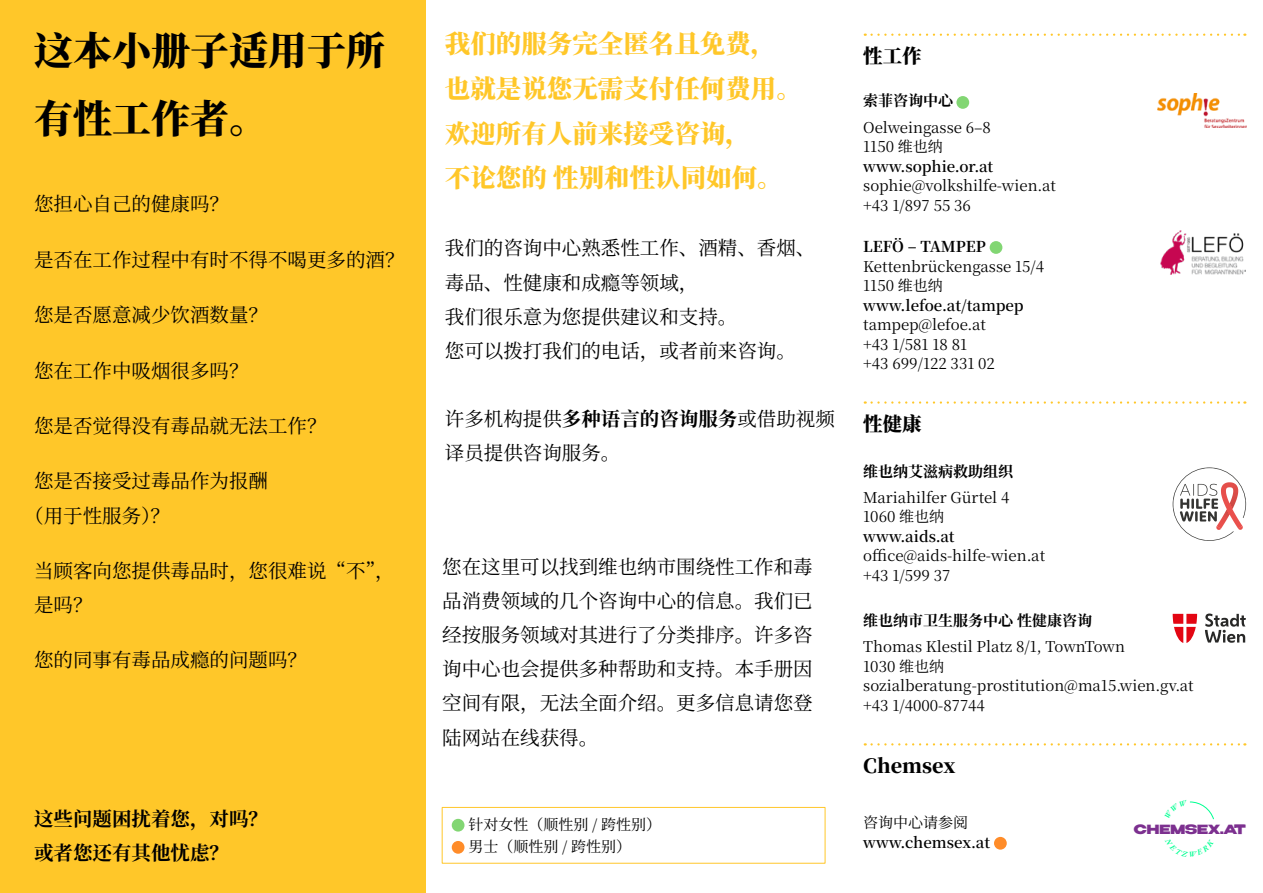
<style>
.page{position:relative;width:1263px;height:893px;background:#fff}
.page>*{position:absolute;margin:0;border:0;box-sizing:border-box;transform-origin:0 0}
.t1{font:800 39px/68.2px "Source Han Serif SC";color:#000}
.t2{font:800 25.5px/44.7px "Source Han Serif SC";color:#ffc729}
.t3{font:19.5px/34px "Source Han Serif SC";color:#000}
.t4{font:700 19.5px/34.2px "Source Han Serif SC";color:#000}
.t5{font:800 19.5px "Source Han Serif SC";color:#000}
.t6{font:15px/19.5px "Source Han Serif SC";color:#000}
.t7{font:600 15px "Source Han Serif SC";color:#000}
.t8{font:700 15px "Source Han Serif SC";color:#000}
.t9{font:800 12.6px "Benzin";color:#7c308f}
.s1{font-weight:700}
</style>
<div class="page">
<div style="left:0;top:0;width:425px;height:893px;background:#ffc729"></div>
<div style="left:956px;top:96px;width:13px;height:13px;background:#82d673;border-radius:50%"></div>
<div style="left:994px;top:837px;width:13px;height:13px;background:#ff8c29;border-radius:50%"></div>
<div style="left:990px;top:241px;width:12px;height:13px;background:#82d673;border-radius:50%"></div>
<svg style="left:865px;top:34px;width:380px;height:2px"></svg>
<svg style="left:865px;top:401px;width:380px;height:3px"></svg>
<svg style="left:865px;top:743px;width:380px;height:2px"></svg>
<img style="left:1157px;top:94px;width:89px;height:33px">
<img style="left:1160px;top:231px;width:86px;height:44px">
<svg style="left:1173px;top:467px;width:73px;height:74px"></svg>
<svg style="left:1173px;top:614px;width:24px;height:29px"></svg>
<svg style="left:1205px;top:613px;width:41px;height:30px"></svg>
<div style="left:452px;top:819px;width:12px;height:13px;background:#82d673;border-radius:50%"></div>
<div style="left:452px;top:841px;width:12px;height:13px;background:#ff8c29;border-radius:50%"></div>
<div style="left:442px;top:807px;width:383px;height:56px;border:1px solid #ffc729"></div>
<svg style="left:1189px;top:801px;width:25px;height:19px"></svg>
<h1 class="t1" style="left:34px;top:17px;width:352px">这本小册子适用于所有性工作者。</h1>
<p class="t3" style="left:34px;top:188px;width:196px">您担心自己的健康吗？</p>
<p class="t3" style="left:34px;top:243px;width:372px">是否在工作过程中有时不得不喝更多的酒？</p>
<p class="t3" style="left:34px;top:298px;width:235px">您是否愿意减少饮酒数量？</p>
<p class="t3" style="left:34px;top:354px;width:216px">您在工作中吸烟很多吗？</p>
<p class="t3" style="left:34px;top:409px;width:294px">您是否觉得没有毒品就无法工作？</p>
<p class="t3" style="left:24px;top:465px;width:245px;text-indent:10px">您是否接受过毒品作为报酬（用于性服务）？</p>
<p class="t3" style="left:34px;top:554px;width:362px">当顾客向您提供毒品时，您很难说“不”，是吗？</p>
<p class="t3" style="left:34px;top:644px;width:274px">您的同事有毒品成瘾的问题吗？</p>
<p class="t4" style="left:34px;top:802px;width:235px">这些问题困扰着您，对吗？或者您还有其他忧虑？</p>
<h2 class="t2" style="left:445px;top:22px;width:359px">我们的服务完全匿名且免费，也就是说您无需支付任何费用。欢迎所有人前来接受咨询，<br>不论您的 性别和性认同如何。</h2>
<p class="t3" style="left:445px;top:232px;width:372px">我们的咨询中心熟悉性工作、酒精、香烟、毒品、性健康和成瘾等领域，<br>我们很乐意为您提供建议和支持。<br>您可以拨打我们的电话，或者前来咨询。</p>
<p class="t3" style="left:445px;top:402px;width:391px">许多机构提供<span class="s1">多种语言的咨询服务</span>或借助视频译员提供咨询服务。</p>
<p class="t3" style="left:442px;top:550px;width:372px;text-align:justify">您在这里可以找到维也纳市围绕性工作和毒品消费领域的几个咨询中心的信息。我们已经按服务领域对其进行了分类排序。许多咨询中心也会提供多种帮助和支持。本手册因空间有限，无法全面介绍。更多信息请您登陆网站在线获得。</p>
<p class="t5" style="left:863px;top:45px;width:60px">性工作</p>
<p class="t8" style="left:863px;top:92px;width:91px">索菲咨询中心</p>
<p class="t6" style="left:863px;top:118px;width:129px">Oelweingasse 6–8<br>1150 维也纳</p>
<p class="t7" style="left:863px;top:158px;width:132px">www.sophie.or.at</p>
<p class="t6" style="left:863px;top:176px;width:194px">sophie@volkshilfe-wien.at +43 1/897 55 36</p>
<p class="t8" style="left:863px;top:238px;width:124px">LEFÖ – TAMPEP</p>
<p class="t6" style="left:863px;top:257px;width:182px">Kettenbrückengasse 15/4<br>1150 维也纳</p>
<p class="t7" style="left:863px;top:297px;width:162px">www.lefoe.at/tampep</p>
<p class="t6" style="left:863px;top:315px;width:133px">tampep@lefoe.at +43 1/581 18 81 +43 699/122 331 02</p>
<p class="t5" style="left:863px;top:413px;width:60px">性健康</p>
<p class="t8" style="left:863px;top:463px;width:151px">维也纳艾滋病救助组织</p>
<p class="t6" style="left:863px;top:488px;width:148px">Mariahilfer Gürtel 4<br>1060 维也纳</p>
<p class="t7" style="left:863px;top:528px;width:93px">www.aids.at</p>
<p class="t6" style="left:863px;top:546px;width:183px">office@aids-hilfe-wien.at +43 1/599 37</p>
<p class="t8" style="left:863px;top:612px;width:230px">维也纳市卫生服务中心 性健康咨询</p>
<p class="t6" style="left:863px;top:637px;width:332px">Thomas Klestil Platz 8/1, TownTown<br>1030 维也纳sozialberatung-prostitution@ma15.wien.gv.at +43 1/4000-87744</p>
<p class="t5" style="left:863px;top:754px;width:94px">Chemsex</p>
<p class="t6" style="left:863px;top:813px;width:106px">咨询中心请参阅</p>
<p class="t7" style="left:863px;top:834px;width:128px">www.chemsex.at</p>
<p class="t6" style="left:468px;top:815px;width:194px">针对女性（顺性别 / 跨性别）</p>
<p class="t9" style="left:1134px;top:820px;width:113px">CHEMSEX.AT</p>
<p class="t6" style="left:468px;top:837px;width:164px">男士（顺性别 / 跨性别）</p>
</div>
